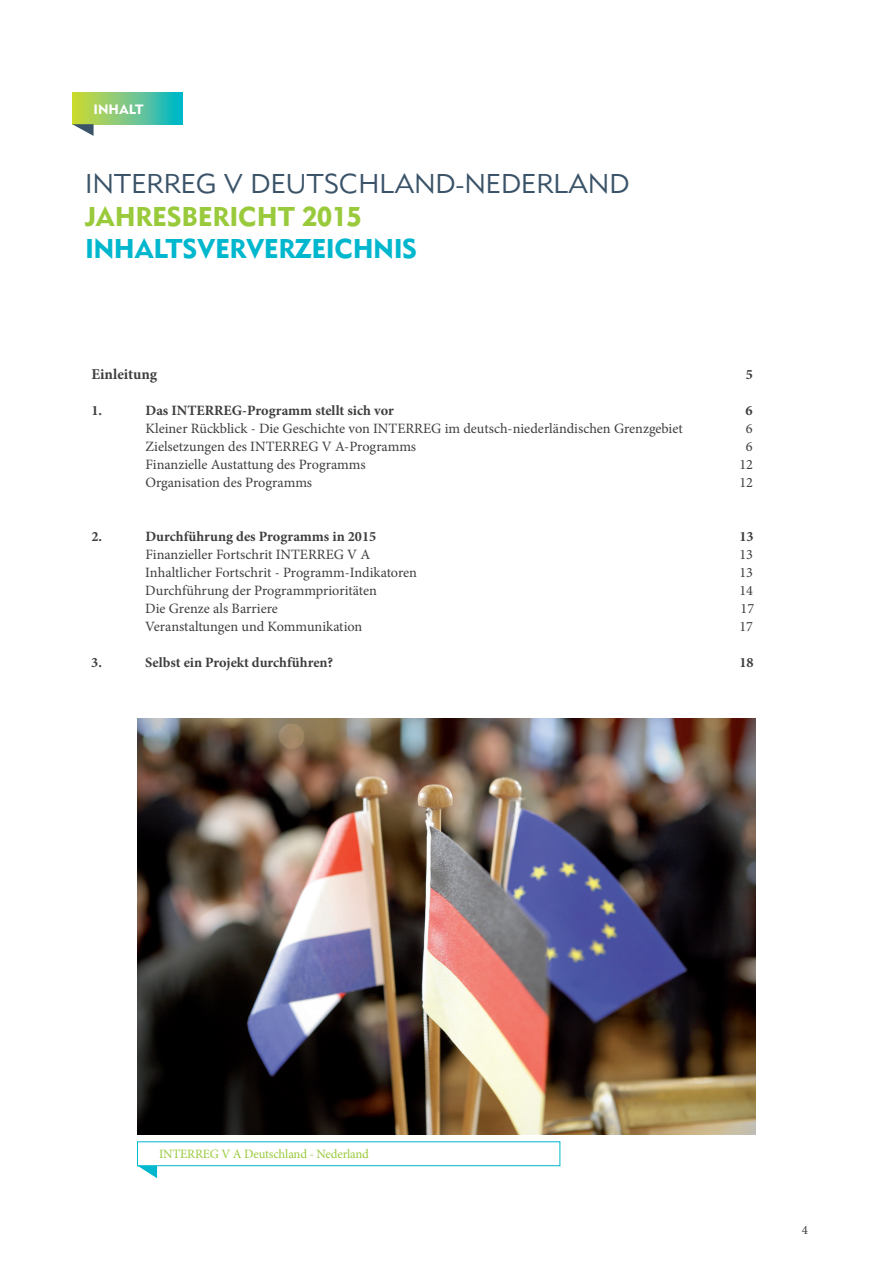
<style>
.page{position:relative;width:893px;height:1263px;background:#fff}
.page>*{position:absolute;margin:0;border:0;box-sizing:border-box;transform-origin:0 0}
.t1{font:27px "Metro Lite Two";letter-spacing:.005em;color:#3a5368}
.t2{font:27px "Metro Black Two";letter-spacing:-.02em;color:#00b7ce}
.t3{font:27px "Metro Black Two";letter-spacing:-.01em;color:#99ca3b}
.t4{font:700 15px "Minion Pro";color:#3e3e3f}
.t5{font:14.25px "Minion Pro";color:#3e3e3f}
.t6{font:700 14.25px "Minion Pro";color:#3e3e3f}
.t7{font:13.5px "Metro Black Two";color:#fff}
.t8{font:12.75px "Minion Pro";letter-spacing:-.015em;color:#9aca3d}
.t9{font:12.75px "Minion Pro";color:#3e3e3f}
</style>
<div class="page">
<svg style="left:72px;top:92px;width:111px;height:32px;background:#71c784"></svg>
<svg style="left:72px;top:124px;width:22px;height:12px"></svg>
<img style="left:137px;top:719px;width:619px;height:415px">
<div style="left:137px;top:1141px;width:423px;height:25px;border:1px solid #00b7ce"></div>
<svg style="left:138px;top:1165px;width:19px;height:13px"></svg>
<p class="t7" style="left:94px;top:100px;width:52px">INHALT</p>
<h1 class="t1" style="left:85px;top:168px;width:419px">INTERREG V DEUTSCHLAND-NEDER</h1>
<h1 class="t1" style="left:553px;top:168px;width:55px">LAND</h1>
<h1 class="t3" style="left:85px;top:199px;width:278px">JAHRESBERICHT 2015</h1>
<h1 class="t2" style="left:85px;top:232px;width:334px">INHALTSVERVERZEICHNIS</h1>
<p class="t4" style="left:91px;top:363px;width:67px">Einleitung</p>
<p class="t6" style="left:746px;top:364px;width:9px">5</p>
<p class="t6" style="left:91px;top:400px;width:12px">1.</p>
<p class="t6" style="left:145px;top:400px;width:250px">Das INTERREG-Programm stellt sich vor</p>
<p class="t6" style="left:746px;top:400px;width:9px">6</p>
<p class="t5" style="left:145px;top:419px;width:539px">Kleiner Rückblick - Die Geschichte von INTERREG im deutsch-niederländischen Grenzgebiet</p>
<p class="t5" style="left:746px;top:419px;width:8px">6</p>
<p class="t5" style="left:145px;top:437px;width:272px">Zielsetzungen des INTERREG V A-Programms</p>
<p class="t5" style="left:746px;top:437px;width:8px">6</p>
<p class="t5" style="left:145px;top:455px;width:222px">Finanzielle Austattung des Programms</p>
<p class="t5" style="left:739px;top:455px;width:15px">12</p>
<p class="t5" style="left:145px;top:473px;width:168px">Organisation des Programms</p>
<p class="t5" style="left:739px;top:473px;width:15px">12</p>
<p class="t6" style="left:91px;top:526px;width:12px">2.</p>
<p class="t6" style="left:145px;top:526px;width:232px">Durchführung des Programms in 2015</p>
<p class="t6" style="left:739px;top:526px;width:16px">13</p>
<p class="t5" style="left:145px;top:545px;width:226px">Finanzieller Fortschrit INTERREG V A</p>
<p class="t5" style="left:739px;top:545px;width:15px">13</p>
<p class="t5" style="left:145px;top:563px;width:273px">Inhaltlicher Fortschrit - Programm-Indikatoren</p>
<p class="t5" style="left:739px;top:563px;width:15px">13</p>
<p class="t5" style="left:145px;top:581px;width:233px">Durchführung der Programmprioritäten</p>
<p class="t5" style="left:739px;top:581px;width:15px">14</p>
<p class="t5" style="left:145px;top:599px;width:134px">Die Grenze als Barriere</p>
<p class="t5" style="left:740px;top:599px;width:15px">17</p>
<p class="t5" style="left:145px;top:617px;width:219px">Veranstaltungen und Kommunikation</p>
<p class="t5" style="left:739px;top:617px;width:15px">17</p>
<p class="t6" style="left:91px;top:652px;width:12px">3.</p>
<p class="t6" style="left:145px;top:652px;width:189px">Selbst ein Projekt durchführen?</p>
<p class="t6" style="left:739px;top:652px;width:16px">18</p>
<p class="t8" style="left:159px;top:1146px;width:211px">INTERREG V A Deutschland - Nederland</p>
<p class="t9" style="left:802px;top:1221px;width:8px">4</p>
</div>
